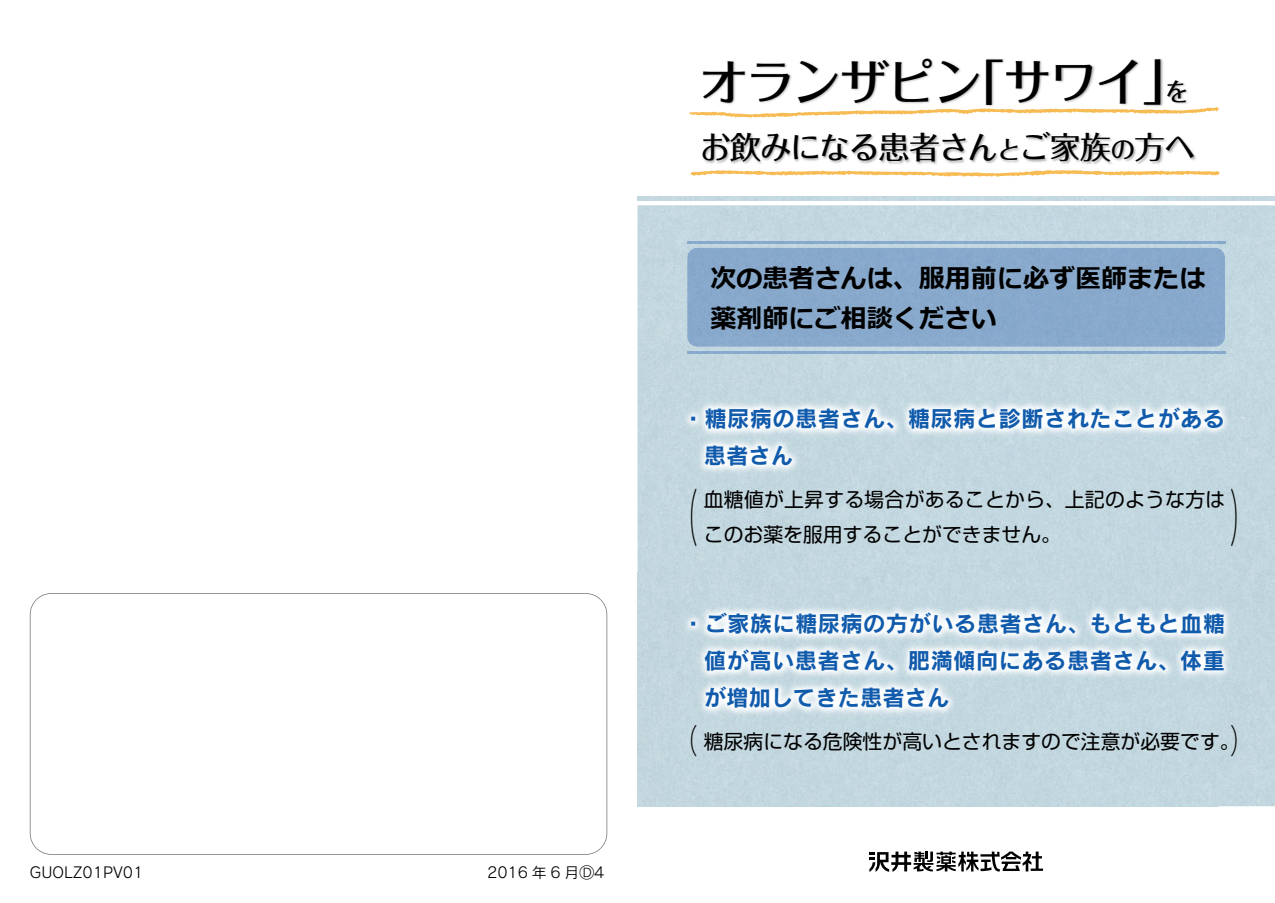
<style>
.page{position:relative;width:1275px;height:903px;background:#fff}
.page>*{position:absolute;margin:0;border:0;box-sizing:border-box;transform-origin:0 0}
.t1{font:300 59.5px "Soft Go Std";color:#000;scale:.33 1}
.t2{font:500 49.52px "Folk Pro";letter-spacing:-.06em;color:#000}
.t3{font:300 32.55px "Soft Go Std";color:#000;scale:.61 1}
.t4{font:500 30.97px "Folk Pro";letter-spacing:-.03em;color:#000}
.t5{font:700 26.07px/39.7px "Meiryo";color:#000}
.t6{font:22.4px/37.3px "Rodin Pro B";letter-spacing:.015em;color:#115bac}
.t7{font:19.78px/34.6px "Soft Go Std";color:#000}
.t8{font:14.88px "Rodin Pro M";color:#000}
.s1{font-size:24.85px}
</style>
<div class="page">
<div style="left:637px;top:249px;width:50px;height:89px;background:#c3d7df"></div>
<img style="left:637px;top:338px;width:290px;height:468px">
<div style="left:1217px;top:338px;width:58px;height:468px;background:#c2d7df"></div>
<svg style="left:30px;top:593px;width:577px;height:262px"></svg>
<svg style="left:869px;top:851px;width:174px;height:21px"></svg>
<img style="left:687px;top:352px;width:538px;height:1px">
<img style="left:703px;top:58px;width:493px;height:107px">
<svg style="left:689px;top:107px;width:530px;height:11px"></svg>
<svg style="left:690px;top:170px;width:529px;height:7px"></svg>
<p class="t8" style="left:30px;top:863px;width:115px">GUOLZ01PV01</p>
<p class="t8" style="left:487px;top:863px;width:119px">2016 年 6 月Ⓓ4</p>
<h2 class="t2" style="left:699px;top:40px;width:492px">オランザピン｢サワイ｣<span class="s1">を</span></h2>
<h3 class="t4" style="left:699px;top:121px;width:498px">お飲みになる患者さん<span class="s1">と</span>ご家族<span class="s1">の</span>方へ</h3>
<p class="t5" style="left:710px;top:260px;width:496px">次の患者さんは、服用前に必ず医師または薬剤師にご相談ください</p>
<p class="t6" style="left:704px;top:399px;width:523px;text-indent:-22px">・糖尿病の患者さん、糖尿病と診断されたことがある患者さん</p>
<p class="t7" style="left:704px;top:480px;width:523px">血糖値が上昇する場合があることから、上記のような方はこのお薬を服用することができません。</p>
<h1 class="t1" style="left:678px;top:475px;width:62px">（</h1>
<h1 class="t1" style="left:1230px;top:475px;width:62px">）</h1>
<p class="t6" style="left:704px;top:604px;width:523px;text-align:justify;text-indent:-22px">・ご家族に糖尿病の方がいる患者さん、もともと血糖値が高い患者さん、肥満傾向にある患者さん、体重が増加してきた患者さん</p>
<p class="t7" style="left:704px;top:722px;width:537px">糖尿病になる危険性が高いとされますので注意が必要です。</p>
<h3 class="t3" style="left:678px;top:718px;width:34px">（</h3>
<h3 class="t3" style="left:1230px;top:718px;width:34px">）</h3>
</div>
